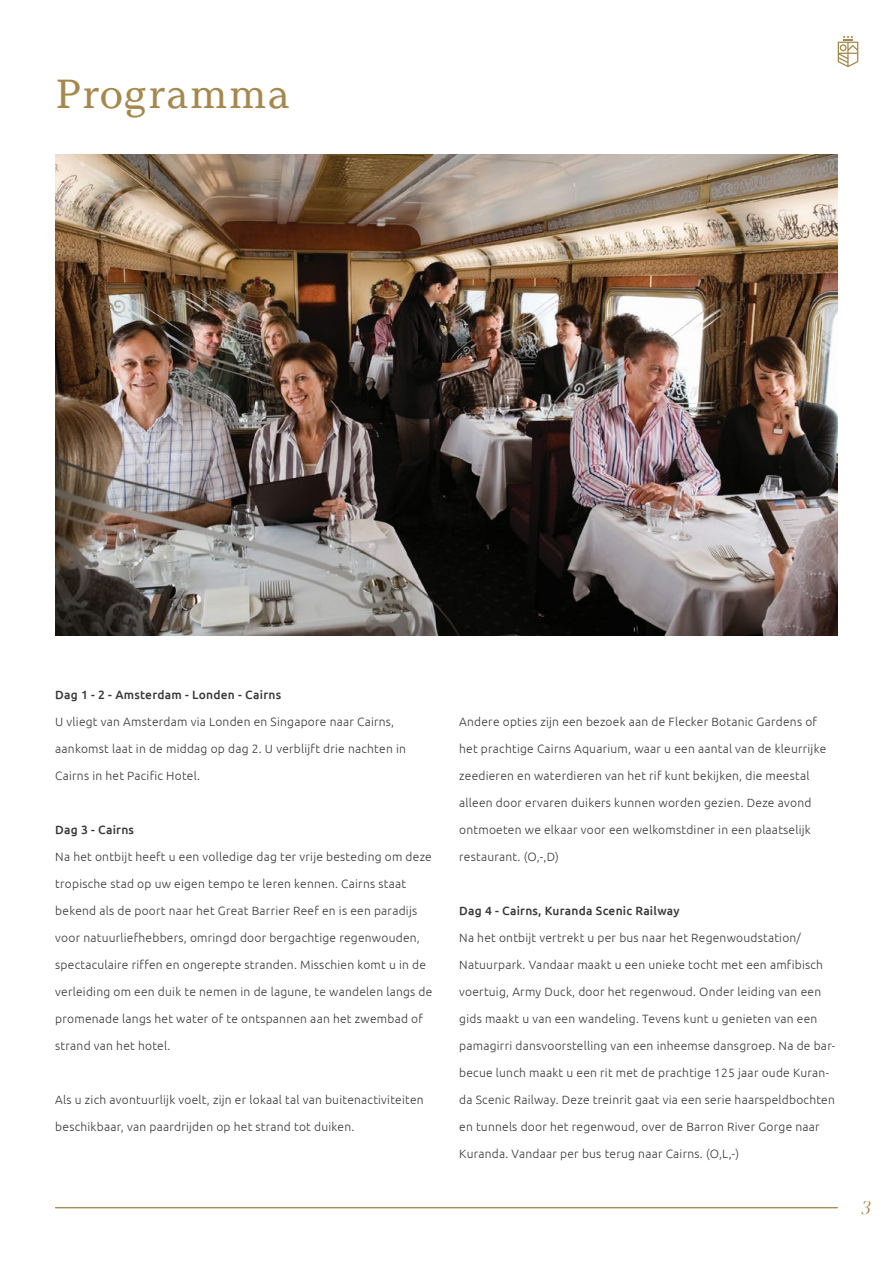
<style>
.page{position:relative;width:893px;height:1263px;background:#fff}
.page>*{position:absolute;margin:0;border:0;box-sizing:border-box;transform-origin:0 0}
.t1{font:40.5px "Argesta Text";color:#a5884e}
.t2{font:italic 18px "Argesta Hairline";color:#a5884e}
.t3{font:300 12px "Ubuntu";letter-spacing:.02em;color:#383837}
.t4{font:500 12px "Ubuntu";letter-spacing:.02em;color:#383837}
</style>
<div class="page">
<hr style="left:55px;top:1207px;width:783px;height:1px;background:#a5884e">
<img style="left:55px;top:154px;width:783px;height:482px">
<svg style="left:838px;top:36px;width:20px;height:31px"></svg>
<h1 class="t1" style="left:55px;top:69px;width:237px">Programma</h1>
<p class="t4" style="left:55px;top:687px;width:227px">Dag 1 - 2 - Amsterdam - Londen - Cairns</p>
<p class="t3" style="left:55px;top:714px;width:340px">U vliegt van Amsterdam via Londen en Singapore naar Cairns,</p>
<p class="t3" style="left:55px;top:741px;width:352px">aankomst laat in de middag op dag 2. U verblijft drie nachten in</p>
<p class="t3" style="left:55px;top:768px;width:146px">Cairns in het Pacific Hotel.</p>
<p class="t4" style="left:55px;top:822px;width:80px">Dag 3 - Cairns</p>
<p class="t3" style="left:55px;top:849px;width:378px">Na het ontbijt heeft u een volledige dag ter vrije besteding om deze</p>
<p class="t3" style="left:55px;top:876px;width:352px">tropische stad op uw eigen tempo te leren kennen. Cairns staat</p>
<p class="t3" style="left:55px;top:903px;width:363px">bekend als de poort naar het Great Barrier Reef en is een paradijs</p>
<p class="t3" style="left:55px;top:930px;width:366px">voor natuurliefhebbers, omringd door bergachtige regenwouden,</p>
<p class="t3" style="left:55px;top:957px;width:372px">spectaculaire riffen en ongerepte stranden. Misschien komt u in de</p>
<p class="t3" style="left:55px;top:984px;width:379px">verleiding om een duik te nemen in de lagune, te wandelen langs de</p>
<p class="t3" style="left:55px;top:1011px;width:369px">promenade langs het water of te ontspannen aan het zwembad of</p>
<p class="t3" style="left:55px;top:1038px;width:116px">strand van het hotel.</p>
<p class="t3" style="left:55px;top:1092px;width:370px">Als u zich avontuurlijk voelt, zijn er lokaal tal van buitenactiviteiten</p>
<p class="t3" style="left:55px;top:1119px;width:301px">beschikbaar, van paardrijden op het strand tot duiken.</p>
<p class="t3" style="left:459px;top:714px;width:359px">Andere opties zijn een bezoek aan de Flecker Botanic Gardens of</p>
<p class="t3" style="left:459px;top:741px;width:369px">het prachtige Cairns Aquarium, waar u een aantal van de kleurrijke</p>
<p class="t3" style="left:459px;top:768px;width:352px">zeedieren en waterdieren van het rif kunt bekijken, die meestal</p>
<p class="t3" style="left:459px;top:795px;width:354px">alleen door ervaren duikers kunnen worden gezien. Deze avond</p>
<p class="t3" style="left:459px;top:822px;width:353px">ontmoeten we elkaar voor een welkomstdiner in een plaatselijk</p>
<p class="t3" style="left:459px;top:849px;width:101px">restaurant. (O,-,D)</p>
<p class="t4" style="left:459px;top:903px;width:222px">Dag 4 - Cairns, Kuranda Scenic Railway</p>
<p class="t3" style="left:459px;top:930px;width:343px">Na het ontbijt vertrekt u per bus naar het Regenwoudstation/</p>
<p class="t3" style="left:459px;top:957px;width:365px">Natuurpark. Vandaar maakt u een unieke tocht met een amfibisch</p>
<p class="t3" style="left:459px;top:984px;width:363px">voertuig, Army Duck, door het regenwoud. Onder leiding van een</p>
<p class="t3" style="left:459px;top:1011px;width:360px">gids maakt u van een wandeling. Tevens kunt u genieten van een</p>
<p class="t3" style="left:459px;top:1038px;width:377px">pamagirri dansvoorstelling van een inheemse dansgroep. Na de bar-</p>
<p class="t3" style="left:459px;top:1065px;width:371px">becue lunch maakt u een rit met de prachtige 125 jaar oude Kuran-</p>
<p class="t3" style="left:459px;top:1092px;width:377px">da Scenic Railway. Deze treinrit gaat via een serie haarspeldbochten</p>
<p class="t3" style="left:459px;top:1119px;width:362px">en tunnels door het regenwoud, over de Barron River Gorge naar</p>
<p class="t3" style="left:459px;top:1146px;width:282px">Kuranda. Vandaar per bus terug naar Cairns. (O,L,-)</p>
<h2 class="t2" style="left:860px;top:1197px;width:12px">3</h2>
</div>
